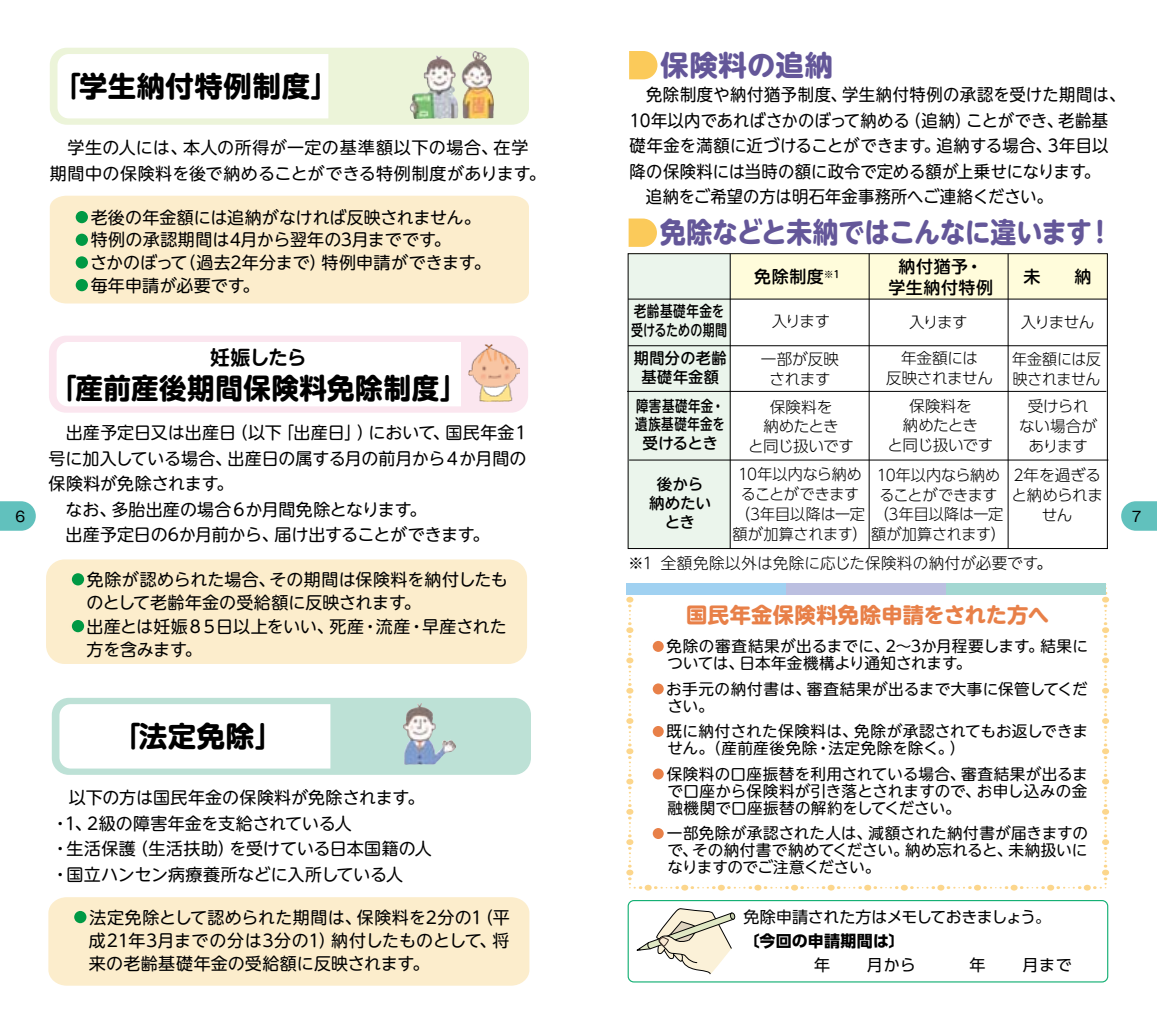
<style>
.page{position:relative;width:1157px;height:1032px;background:#fff}
.page>*{position:absolute;margin:0;border:0;box-sizing:border-box;transform-origin:0 0}
.t1{font:700 28.4px "UD Shin M Go Pro";letter-spacing:.02em;color:#000}
.t2{font:700 28.4px "UD Shin M Go Pro";letter-spacing:-.005em;color:#645799;scale:.91 1}
.t3{font:700 28.4px "UD Shin M Go Pro";letter-spacing:-.005em;color:#645799}
.t4{font:700 21.2px "UD Shin M Go Pro";letter-spacing:.01em;color:#e88048}
.t5{font:700 19.8px "UD Shin M Go Pro De";letter-spacing:-.05em;color:#000}
.t6{font:17px/25.6px "UD Shin M Go Pro";letter-spacing:.005em;color:#000}
.t7{font:17px/25.6px "UD Shin M Go Pro";letter-spacing:.005em;color:#000;scale:.96 1}
.t8{font:17px/23.4px "UD Shin M Go Pro";letter-spacing:-.015em;color:#000}
.t9{font:500 17px/20.4px "UD Shin M Go Pro";letter-spacing:.03em;color:#000;text-align:center}
.t10{font:16px "UD Shin Go Pro";letter-spacing:-.03em;color:#000}
.t11{font:700 16px "UD Shin Go Pro";letter-spacing:.015em;color:#000}
.t12{font:15.6px/17px "UD Shin M Go Pro";letter-spacing:.01em;color:#000}
.t13{font:300 15.6px/19.8px "UD Shin Go Pro";letter-spacing:-.02em;color:#000;text-align:center}
.t14{font:300 15.6px "UD Shin M Go Pro";letter-spacing:.01em;color:#000}
.t15{font:500 15.6px/18.8px "UD Shin M Go Pro";letter-spacing:.025em;color:#000;text-align:center;scale:.8 1}
.t16{font:500 15.6px/18.8px "UD Shin M Go Pro";letter-spacing:.025em;color:#000;scale:.81 1}
.t17{font:300 15.6px/19.8px "UD Shin Go Pro";letter-spacing:-.02em;color:#000;scale:.96 1}
.t18{font:500 15.6px/18.8px "UD Shin M Go Pro";letter-spacing:.025em;color:#000;text-align:center}
.t19{font:500 15.6px/18.8px "UD Shin M Go Pro";letter-spacing:-.02em;color:#000;text-align:center}
.t20{font:14.2px "Gothic MB101 Pro";color:#000}
.s1{color:#094}
.s2{color:#e88048}
</style>
<div class="page">
<div style="left:50px;top:48px;width:479px;height:77px;background:#ecf4d9;border-radius:17px"></div>
<div style="left:57px;top:54px;width:271px;height:64px;background:#fff"></div>
<div style="left:50px;top:196px;width:479px;height:107px;background:#fcedcc"></div>
<svg style="left:0;top:501px;width:36px;height:30px"></svg>
<svg style="left:1121px;top:501px;width:36px;height:30px"></svg>
<svg style="left:629px;top:51px;width:28px;height:28px"></svg>
<svg style="left:628px;top:218px;width:29px;height:29px"></svg>
<div style="left:49px;top:336px;width:479px;height:77px;background:#fbe6ef;border-radius:17px"></div>
<div style="left:57px;top:342px;width:433px;height:64px;background:#fff;border-radius:11px"></div>
<img style="left:409px;top:51px;width:85px;height:68px">
<div style="left:73px;top:208px;width:18px;height:18px;border:3px solid #fcedcc;border-radius:50%"></div>
<div style="left:73px;top:231px;width:18px;height:18px;border:3px solid #fcedcc;border-radius:50%"></div>
<div style="left:73px;top:253px;width:18px;height:18px;border:3px solid #fcedcc;border-radius:50%"></div>
<div style="left:73px;top:276px;width:18px;height:18px;border:3px solid #fcedcc;border-radius:50%"></div>
<div style="left:47px;top:561px;width:478px;height:101px;background:#fcedcc;border-radius:17px"></div>
<div style="left:46px;top:559px;width:481px;height:105px;border:3px solid #fcedcc;border-radius:17px"></div>
<div style="left:69px;top:570px;width:18px;height:18px;border:3px solid #fcedcc;border-radius:50%"></div>
<div style="left:69px;top:617px;width:18px;height:18px;border:3px solid #fcedcc;border-radius:50%"></div>
<div style="left:628px;top:254px;width:479px;height:45px;background:#fffcdb"></div>
<div style="left:628px;top:254px;width:102px;height:293px;background:#ebf5ec"></div>
<div style="left:628px;top:253px;width:479px;height:296px;border:1px solid #000"></div>
<hr style="left:1007px;top:254px;width:1px;height:294px;background:#000">
<hr style="left:868px;top:254px;width:1px;height:294px;background:#000">
<hr style="left:730px;top:254px;width:1px;height:294px;background:#000">
<hr style="left:628px;top:299px;width:479px;height:1px;background:#000">
<hr style="left:628px;top:345px;width:479px;height:1px;background:#000">
<hr style="left:627px;top:391px;width:479px;height:1px;background:#000">
<hr style="left:629px;top:460px;width:479px;height:1px;background:#000">
<div style="left:461px;top:336px;width:32px;height:70px;background:#fbe6ef"></div>
<img style="left:468px;top:345px;width:52px;height:57px">
<svg style="left:626px;top:584px;width:483px;height:306px"></svg>
<div style="left:626px;top:584px;width:160px;height:11px;background:#a0d1f1"></div>
<div style="left:946px;top:584px;width:159px;height:11px;background:#a3d7d2"></div>
<div style="left:786px;top:584px;width:160px;height:11px;background:#bbbfe0"></div>
<div style="left:650px;top:638px;width:16px;height:17px;border:3px solid #fff;border-radius:50%"></div>
<div style="left:650px;top:680px;width:16px;height:17px;border:3px solid #fff;border-radius:50%"></div>
<div style="left:650px;top:723px;width:16px;height:17px;border:3px solid #fff;border-radius:50%"></div>
<div style="left:650px;top:766px;width:16px;height:16px;border:3px solid #fff;border-radius:50%"></div>
<div style="left:650px;top:825px;width:16px;height:17px;border:3px solid #fff;border-radius:50%"></div>
<svg style="left:636px;top:908px;width:99px;height:67px"></svg>
<div style="left:627px;top:900px;width:481px;height:82px;border:1px solid #0fae71;border-radius:6px"></div>
<div style="left:52px;top:698px;width:479px;height:77px;background:#bde1d6;border-radius:17px"></div>
<div style="left:59px;top:704px;width:271px;height:64px;background:#fff"></div>
<img style="left:403px;top:703px;width:53px;height:62px">
<div style="left:48px;top:897px;width:482px;height:89px;background:#fcedcc"></div>
<div style="left:71px;top:908px;width:18px;height:18px;border:3px solid #fcedcc;border-radius:50%"></div>
<h1 class="t1" style="left:52px;top:63px;width:288px">「学生納付特例制度」</h1>
<p class="t6" style="left:50px;top:134px;width:497px">　学生の人には、本人の所得が一定の基準額以下の場合、在学期間中の保険料を後で納めることができる特例制度があります。</p>
<p class="t6" style="left:73px;top:203px;width:409px"><span class="s1">●</span>老後の年金額には追納がなければ反映されません。</p>
<p class="t6" style="left:73px;top:226px;width:379px"><span class="s1">●</span>特例の承認期間は4月から翌年の3月までです。</p>
<p class="t6" style="left:73px;top:249px;width:419px"><span class="s1">●</span>さかのぼって（過去2年分まで）特例申請ができます。</p>
<p class="t6" style="left:73px;top:271px;width:188px"><span class="s1">●</span>毎年申請が必要です。</p>
<h1 class="t3" style="left:660px;top:42px;width:174px">保険料の追納</h1>
<p class="t7" style="left:629px;top:81px;width:518px">　免除制度や納付猶予制度、学生納付特例の承認を受けた期間は、10年以内であればさかのぼって納める（追納）ことができ、老齢基礎年金を満額に近づけることができます。追納する場合、3年目以降の保険料には当時の額に政令で定める額が上乗せになります。<br>　追納をご希望の方は明石年金事務所へご連絡ください。</p>
<h1 class="t2" style="left:660px;top:209px;width:499px">免除などと未納ではこんなに違います！</h1>
<p class="t9" style="left:888px;top:256px;width:106px">納付猶予・学生納付特例</p>
<p class="t9" style="left:754px;top:266px;width:87px">免除制度<sup>※1</sup></p>
<p class="t9" style="left:1023px;top:266px;width:69px">未　　納</p>
<p class="t16" style="left:631px;top:301px;width:120px">老齢基礎年金を受けるための期間</p>
<p class="t13" style="left:771px;top:311px;width:60px">入ります</p>
<p class="t13" style="left:909px;top:312px;width:60px">入ります</p>
<p class="t13" style="left:1021px;top:311px;width:75px">入りません</p>
<p class="t5" style="left:210px;top:341px;width:98px">妊娠したら</p>
<h1 class="t1" style="left:49px;top:365px;width:420px">「産前産後期間保険料免除制度」</h1>
<p class="t18" style="left:633px;top:348px;width:94px">期間分の老齢基礎年金額</p>
<p class="t13" style="left:886px;top:347px;width:108px">年金額には<br>反映されません</p>
<p class="t13" style="left:761px;top:348px;width:80px">一部が反映されます</p>
<p class="t17" style="left:1012px;top:349px;width:94px">年金額には反映されません</p>
<p class="t15" style="left:635px;top:396px;width:114px">障害基礎年金・遺族基礎年金を受けるとき</p>
<p class="t13" style="left:887px;top:395px;width:107px">保険料を<br>納めたとき<br>と同じ扱いです</p>
<p class="t13" style="left:748px;top:396px;width:107px">保険料を<br>納めたとき<br>と同じ扱いです</p>
<p class="t13" style="left:1019px;top:396px;width:79px">受けられない場合があります</p>
<p class="t6" style="left:49px;top:419px;width:482px">　出産予定日又は出産日（以下「出産日」）において、国民年金１</p>
<p class="t6" style="left:49px;top:444px;width:479px">号に加入している場合、出産日の属する月の前月から４か月間の</p>
<p class="t6" style="left:49px;top:470px;width:186px">保険料が免除されます。</p>
<p class="t6" style="left:49px;top:495px;width:379px">　なお、多胎出産の場合６か月間免除となります。</p>
<p class="t8" style="left:66px;top:522px;width:425px">出産予定日の6か月前から、届け出することができます。</p>
<p class="t13" style="left:735px;top:464px;width:131px">10年以内なら納めることができます（3年目以降は一定</p>
<p class="t13" style="left:1011px;top:465px;width:93px">2年を過ぎると納められません</p>
<p class="t13" style="left:876px;top:464px;width:125px">10年以内なら納め</p>
<p class="t13" style="left:879px;top:484px;width:120px">ることができます</p>
<p class="t13" style="left:873px;top:504px;width:131px">（3年目以降は一定</p>
<p class="t13" style="left:732px;top:524px;width:275px">額が加算されます）額が加算されます）</p>
<p class="t19" style="left:649px;top:474px;width:63px">後から納めたいとき</p>
<p class="t20" style="left:16px;top:505px;width:11px">6</p>
<p class="t20" style="left:1131px;top:505px;width:11px">7</p>
<p class="t6" style="left:86px;top:567px;width:423px;line-height:23.4px;text-indent:-17px"><span class="s1">●</span>免除が認められた場合、その期間は保険料を納付したものとして老齢年金の受給額に反映されます。</p>
<p class="t8" style="left:86px;top:613px;width:422px;text-indent:-17px"><span class="s1">●</span>出産とは妊娠８５日以上をいい、死産・流産・早産された方を含みます。</p>
<h1 class="t1" style="left:112px;top:713px;width:173px">「法定免除」</h1>
<p class="t6" style="left:52px;top:784px;width:381px;text-indent:17px">以下の方は国民年金の保険料が免除されます。・1、2級の障害年金を支給されている人<br>・生活保護（生活扶助）を受けている日本国籍の人・国立ハンセン病療養所などに入所している人</p>
<p class="t6" style="left:89px;top:904px;width:422px;line-height:23.4px;text-align:justify;text-indent:-17px"><span class="s1">●</span>法定免除として認められた期間は、保険料を2分の1（平成21年3月までの分は3分の1）納付したものとして、将来の老齢基礎年金の受給額に反映されます。</p>
<p class="t14" style="left:628px;top:550px;width:425px">※1 全額免除以外は免除に応じた保険料の納付が必要です。</p>
<p class="t4" style="left:686px;top:597px;width:364px">国民年金保険料免除申請をされた方へ</p>
<p class="t12" style="left:667px;top:637px;width:422px;text-indent:-17px"><span class="s2">●</span>免除の審査結果が出るまでに、2～3か月程要します。結果については、日本年金機構より通知されます。</p>
<p class="t12" style="left:667px;top:680px;width:422px;text-indent:-17px"><span class="s2">●</span>お手元の納付書は、審査結果が出るまで大事に保管してください。</p>
<p class="t12" style="left:667px;top:722px;width:422px;text-indent:-17px"><span class="s2">●</span>既に納付された保険料は、免除が承認されてもお返しできません。（産前産後免除・法定免除を除く。）</p>
<p class="t12" style="left:667px;top:765px;width:422px;text-align:justify;text-indent:-17px"><span class="s2">●</span>保険料の口座振替を利用されている場合、審査結果が出るまで口座から保険料が引き落とされますので、お申し込みの金融機関で口座振替の解約をしてください。</p>
<p class="t12" style="left:667px;top:824px;width:422px;text-align:justify;text-indent:-17px"><span class="s2">●</span>一部免除が承認された人は、減額された納付書が届きますので、その納付書で納めてください。納め忘れると、未納扱いになりますのでご注意ください。</p>
<p class="t10" style="left:743px;top:903px;width:309px">免除申請された方はメモしておきましょう。</p>
<p class="t11" style="left:743px;top:927px;width:163px">〔今回の申請期間は〕</p>
</div>
